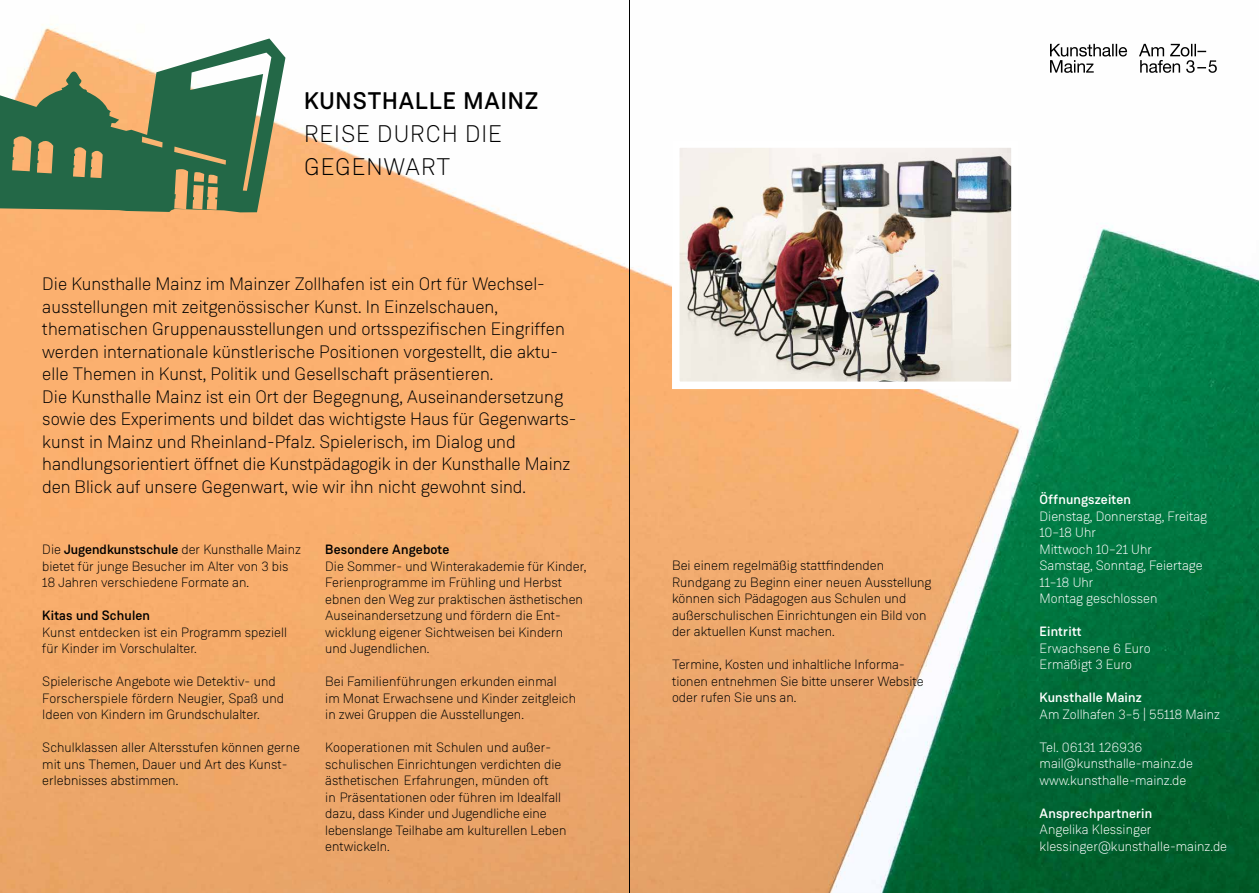
<style>
.page{position:relative;width:1259px;height:893px;background:#fff}
.page>*{position:absolute;margin:0;border:0;box-sizing:border-box;transform-origin:0 0}
.t1{font:300 24px/33px "Weissenhof Grotesk";letter-spacing:.04em;color:#000}
.t2{font:500 24px "Weissenhof Grotesk";letter-spacing:.04em;color:#000}
.t3{font:300 18px/22.5px "Weissenhof Grotesk";color:#000}
.t4{font:300 13.5px/16.5px "Weissenhof Grotesk";color:#000}
.t5{font:300 13.5px/16.5px "Weissenhof Grotesk";color:#fff}
.t6{font:500 13.5px "Weissenhof Grotesk";letter-spacing:.01em;color:#fff}
.t7{font:500 13.5px "Weissenhof Grotesk";letter-spacing:.01em;color:#000}
.s1{font-weight:500}
</style>
<div class="page">
<img style="left:0;top:24px;width:1259px;height:869px">
<svg style="left:1050px;top:44px;width:77px;height:29px"></svg>
<svg style="left:1139px;top:44px;width:77px;height:29px"></svg>
<svg style="left:0;top:38px;width:285px;height:174px;background:#7a916d"></svg>
<hr style="left:629px;top:0;width:1px;height:893px;background:#000">
<img style="left:681px;top:149px;width:328px;height:231px">
<div style="left:672px;top:140px;width:346px;height:249px;border:8px solid #fff"></div>
<h1 class="t2" style="left:304px;top:85px;width:236px">KUNSTHALLE MAINZ</h1>
<h1 class="t1" style="left:304px;top:117px;width:199px">REISE DURCH DIE<br>GEGENWART</h1>
<p class="t3" style="left:42px;top:272px;width:536px">Die Kunsthalle Mainz im Mainzer Zollhafen ist ein Ort für Wechsel&shy;ausstellungen mit zeitgenössischer Kunst. In Einzelschauen, thematischen Gruppenausstellungen und ortsspezifischen Eingriffen werden internationale künstlerische Positionen vorgestellt, die aktu&shy;elle Themen in Kunst, Politik und Gesellschaft präsentieren.<br>Die Kunsthalle Mainz ist ein Ort der Begegnung, Auseinandersetzung sowie des Experiments und bildet das wichtigste Haus für Gegenwarts&shy;kunst in Mainz und Rheinland-Pfalz. Spielerisch, im Dialog und handlungsorientiert öffnet die Kunstpädagogik in der Kunsthalle Mainz den Blick auf unsere Gegenwart, wie wir ihn nicht gewohnt sind.</p>
<p class="t4" style="left:42px;top:541px;width:260px">Die <span class="s1">Jugendkunstschule</span> der Kunsthalle Mainz bietet für junge Besucher im Alter von 3 bis<br>18 Jahren verschiedene Formate an.</p>
<p class="t7" style="left:42px;top:607px;width:109px">Kitas und Schulen</p>
<p class="t4" style="left:42px;top:623px;width:246px">Kunst entdecken ist ein Programm speziell für Kinder im Vorschulalter.</p>
<p class="t4" style="left:42px;top:673px;width:243px">Spielerische Angebote wie Detektiv- und<br>Forscherspiele fördern Neugier, Spaß und<br>Ideen von Kindern im Grundschulalter.</p>
<p class="t4" style="left:42px;top:739px;width:259px">Schulklassen aller Altersstufen können gerne mit uns Themen, Dauer und Art des Kunst&shy;erlebnisses abstimmen.</p>
<p class="t7" style="left:325px;top:541px;width:126px">Besondere Angebote</p>
<p class="t4" style="left:325px;top:557px;width:262px">Die Sommer- und Winterakademie für Kinder, Ferienprogramme im Frühling und Herbst ebnen den Weg zur praktischen ästhetischen Auseinandersetzung und fördern die Ent&shy;wicklung eigener Sichtweisen bei Kindern und Jugendlichen.</p>
<p class="t4" style="left:325px;top:673px;width:252px">Bei Familienführungen erkunden einmal<br>im Monat Erwachsene und Kinder zeitgleich in zwei Gruppen die Ausstellungen.</p>
<p class="t4" style="left:325px;top:739px;width:243px">Kooperationen mit Schulen und außer&shy;schulischen Einrichtungen verdichten die ästhetischen Erfahrungen, münden oft<br>in Präsentationen oder führen im Idealfall dazu, dass Kinder und Jugendliche eine lebenslange Teilhabe am kulturellen Leben entwickeln.</p>
<p class="t4" style="left:672px;top:557px;width:261px">Bei einem regelmäßig stattfindenden Rundgang zu Beginn einer neuen Ausstellung können sich Pädagogen aus Schulen und außerschulischen Einrichtungen ein Bild von der aktuellen Kunst machen.</p>
<p class="t4" style="left:672px;top:656px;width:253px">Termine, Kosten und inhaltliche Informa&shy;tionen entnehmen Sie bitte unserer Website oder rufen Sie uns an.</p>
<p class="t6" style="left:1039px;top:491px;width:93px">Öffnungszeiten</p>
<p class="t5" style="left:1039px;top:508px;width:169px">Dienstag, Donnerstag, Freitag<br>10–18 Uhr<br>Mittwoch 10–21 Uhr<br>Samstag, Sonntag, Feiertage<br>11–18 Uhr<br>Montag geschlossen</p>
<p class="t6" style="left:1039px;top:623px;width:44px">Eintritt</p>
<p class="t5" style="left:1039px;top:640px;width:112px">Erwachsene 6 Euro<br>Ermäßigt 3 Euro</p>
<p class="t6" style="left:1039px;top:689px;width:104px">Kunsthalle Mainz</p>
<p class="t5" style="left:1039px;top:706px;width:182px">Am Zollhafen 3–5 | 55118 Mainz</p>
<p class="t5" style="left:1039px;top:739px;width:155px">Tel. 06131 126936 mail@kunsthalle-mainz.de www.kunsthalle-mainz.de</p>
<p class="t6" style="left:1039px;top:805px;width:114px">Ansprechpartnerin</p>
<p class="t5" style="left:1039px;top:821px;width:189px">Angelika Klessinger klessinger@kunsthalle-mainz.de</p>
</div>
